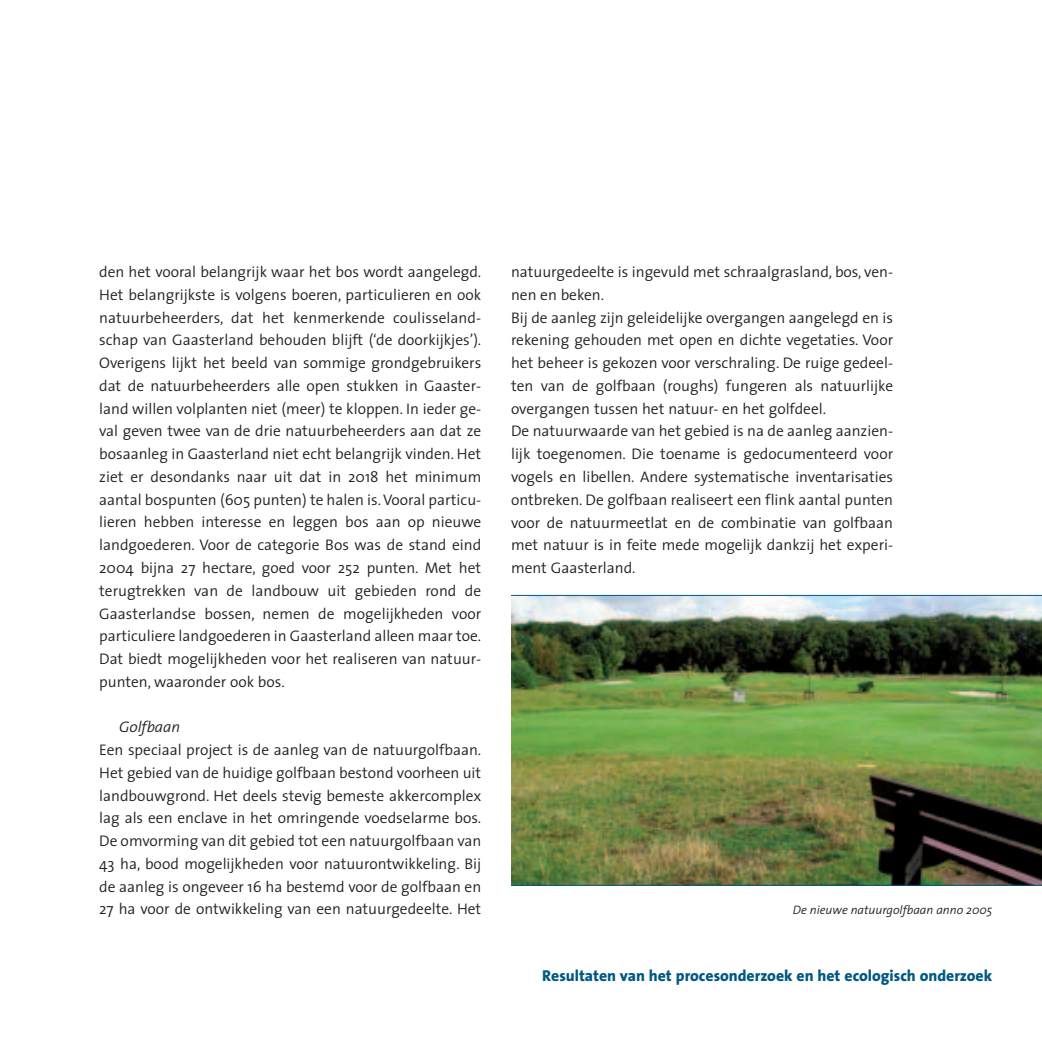
<style>
.page{position:relative;width:1042px;height:1042px;background:#fff}
.page>*{position:absolute;margin:0;border:0;box-sizing:border-box;transform-origin:0 0}
.t1{font:800 15.75px "The Sans";color:#005983}
.t2{font:300 15.4px/22.8px "The Sans";color:#231f20;text-align:justify}
.t3{font:italic 300 15.4px "The Sans";color:#231f20}
.t4{font:italic 300 12.25px "The Sans";color:#231f20}
</style>
<div class="page">
<img style="left:511px;top:596px;width:531px;height:289px">
<hr style="left:511px;top:595px;width:531px;height:1px;background:#005983">
<hr style="left:511px;top:885px;width:531px;height:1px;background:#005983">
<p class="t2" style="left:99px;top:262px;width:383px">den het vooral belangrijk waar het bos wordt aangelegd.<br>Het belangrijkste is volgens boeren, particulieren en ook natuurbeheerders, dat het kenmerkende coulisseland&shy;schap van Gaasterland behouden blijft (‘de doorkijkjes’).<br>Overigens lijkt het beeld van sommige grondgebruikers dat de natuurbeheerders alle open stukken in Gaaster&shy;land willen volplanten niet (meer) te kloppen. In ieder ge&shy;val geven twee van de drie natuurbeheerders aan dat ze bosaanleg in Gaasterland niet echt belangrijk vinden. Het ziet er desondanks naar uit dat in 2018 het minimum aantal bospunten (605 punten) te halen is. Vooral particu&shy;lieren hebben interesse en leggen bos aan op nieuwe landgoederen. Voor de categorie Bos was de stand eind 2004 bijna 27 hectare, goed voor 252 punten. Met het terugtrekken van de landbouw uit gebieden rond de Gaasterlandse bossen, nemen de mogelijkheden voor particuliere landgoederen in Gaasterland alleen maar toe.<br>Dat biedt mogelijkheden voor het realiseren van natuur&shy;punten, waaronder ook bos.</p>
<p class="t3" style="left:119px;top:721px;width:63px">Golfbaan</p>
<p class="t2" style="left:99px;top:740px;width:383px">Een speciaal project is de aanleg van de natuurgolfbaan.<br>Het gebied van de huidige golfbaan bestond voorheen uit landbouwgrond. Het deels stevig bemeste akkercomplex lag als een enclave in het omringende voedselarme bos.<br>De omvorming van dit gebied tot een natuurgolfbaan van 43 ha, bood mogelijkheden voor natuurontwikkeling. Bij de aanleg is ongeveer 16 ha bestemd voor de golfbaan en 27 ha voor de ontwikkeling van een natuurgedeelte. Het</p>
<p class="t2" style="left:511px;top:262px;width:384px;text-align:left">natuurgedeelte is ingevuld met schraalgrasland, bos, ven&shy;nen en beken.<br>Bij de aanleg zijn geleidelijke overgangen aangelegd en is rekening gehouden met open en dichte vegetaties. Voor het beheer is gekozen voor verschraling. De ruige gedeel&shy;ten van de golfbaan (roughs) fungeren als natuurlijke overgangen tussen het natuur- en het golfdeel.<br>De natuurwaarde van het gebied is na de aanleg aanzien&shy;lijk toegenomen. Die toename is gedocumenteerd voor vogels en libellen. Andere systematische inventarisaties ontbreken. De golfbaan realiseert een flink aantal punten voor de natuurmeetlat en de combinatie van golfbaan met natuur is in feite mede mogelijk dankzij het experi&shy;ment Gaasterland.</p>
<p class="t4" style="left:793px;top:905px;width:201px">De nieuwe natuurgolfbaan anno 2005</p>
<p class="t1" style="left:542px;top:969px;width:451px">Resultaten van het procesonderzoek en het ecologisch onderzoek</p>
</div>
